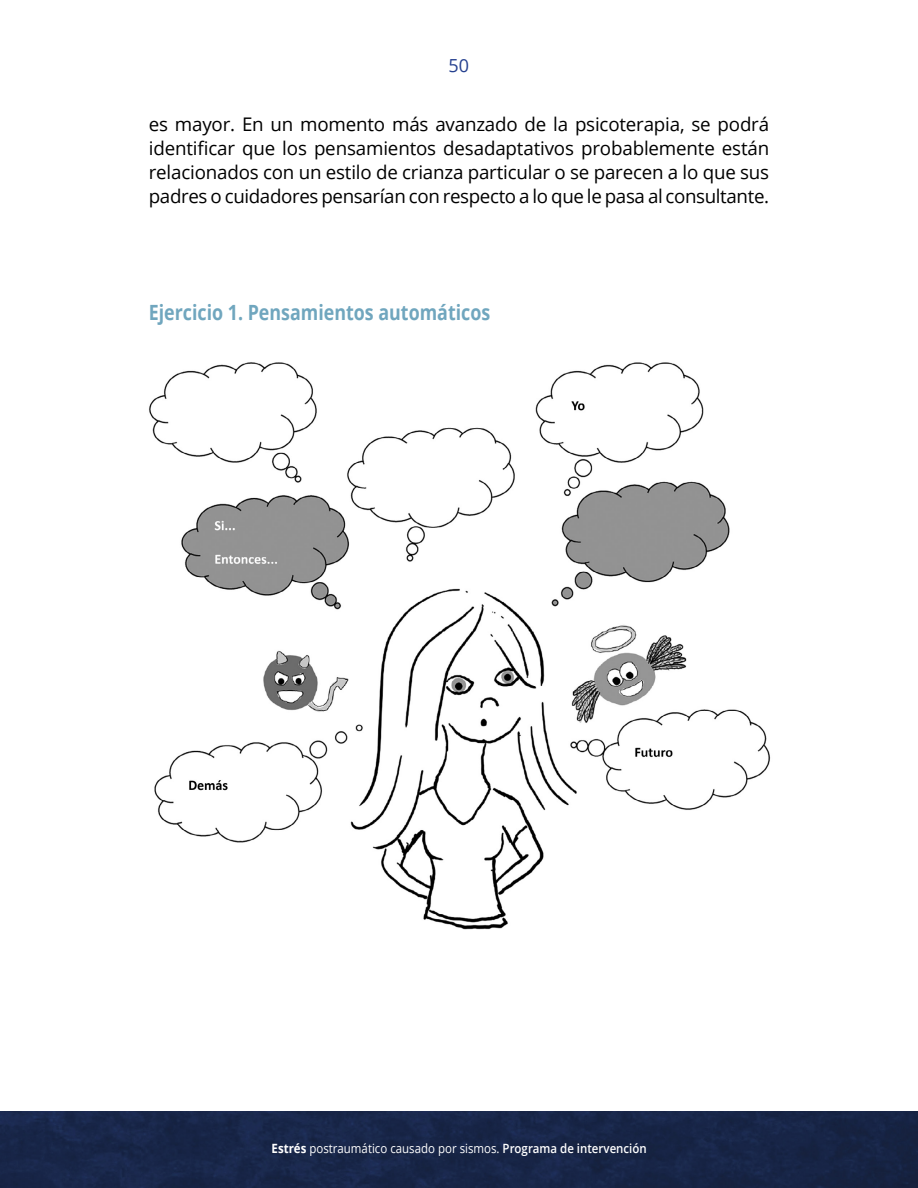
<style>
.page{position:relative;width:918px;height:1188px;background:#fff}
.page>*{position:absolute;margin:0;border:0;box-sizing:border-box;transform-origin:0 0}
.t1{font:700 21px "Open Sans";color:#70a6be;scale:.85 1}
.t2{font:18.75px/24px "Open Sans";letter-spacing:-.02em;color:#000;text-align:justify}
.t3{font:18px "Open Sans";color:#25408f}
.t4{font:12.75px "Open Sans";color:#fff;scale:.9 1}
.s1{font-weight:700}
.s2{font-weight:600}
</style>
<div class="page">
<img style="left:0;top:1112px;width:918px;height:76px">
<img style="left:149px;top:362px;width:622px;height:568px">
<p class="t3" style="left:449px;top:53px;width:22px">50</p>
<p class="t2" style="left:149px;top:112px;width:622px">es mayor. En un momento más avanzado de la psicoterapia, se podrá identificar que los pensamientos desadaptativos probablemente están relacionados con un estilo de crianza particular o se parecen a lo que sus padres o cuidadores pensarían con respecto a lo que le pasa al consultante.</p>
<p class="t1" style="left:149px;top:298px;width:403px">Ejercicio 1. Pensamientos automáticos</p>
<p class="t4" style="left:272px;top:1139px;width:418px"><span class="s1">Estrés</span> postraumático causado por sismos. <span class="s2">Programa de intervención</span></p>
</div>
